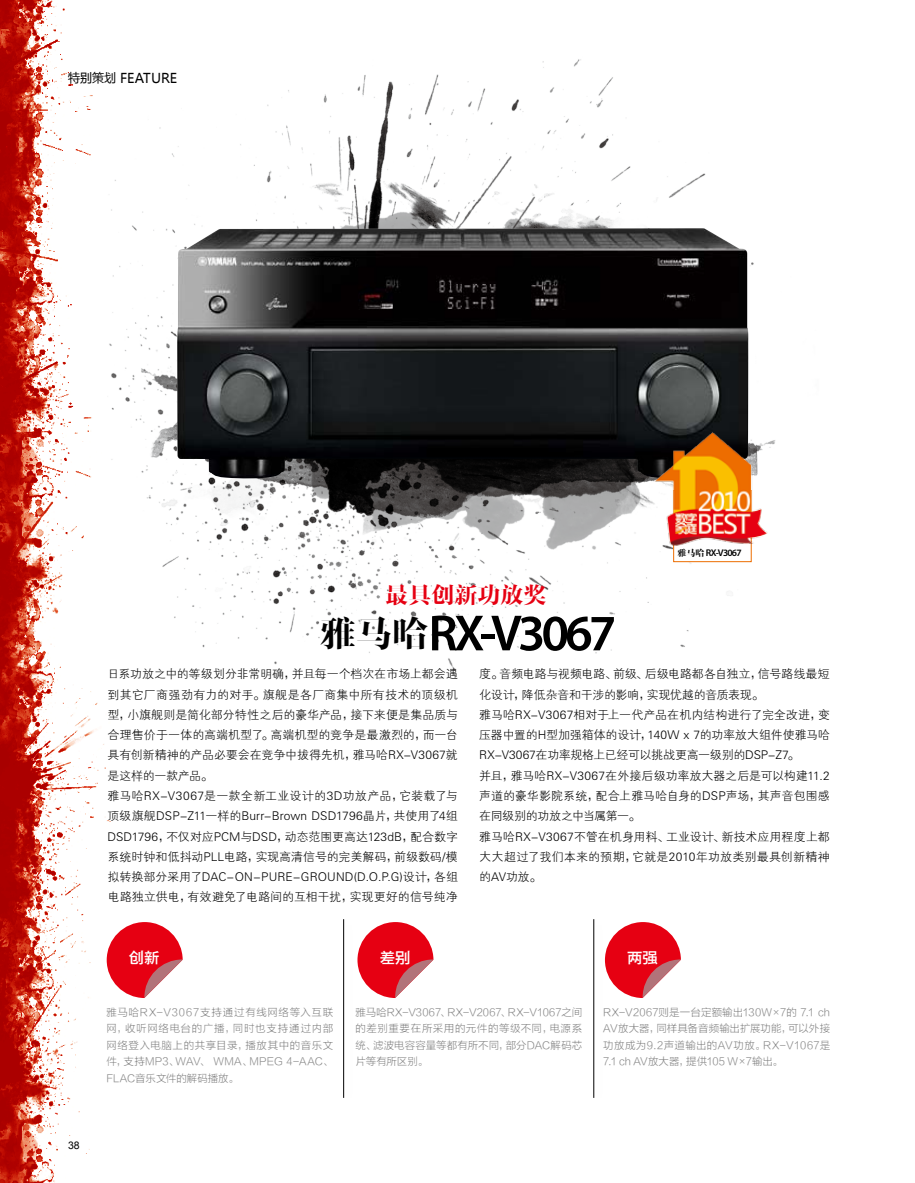
<style>
.page{position:relative;width:915px;height:1183px;background:#fff}
.page>*{position:absolute;margin:0;border:0;box-sizing:border-box;transform-origin:0 0}
.t1{font:600 51.15px "Myriad Pro";letter-spacing:-.075em;color:#000}
.t2{font:22.95px "FZFYSJW GB1 0";color:#e60012}
.t3{font:15.3px "FZYDZHJW GB1 0";color:#fff}
.t4{font:13.5px "Microsoft Ya Hei";color:#000}
.t5{font:12px/20.2px "FZXH1 JW GB1 0";letter-spacing:-.005em;color:#000}
.t6{font:10.5px/16.5px "FZLTXHK";letter-spacing:.01em;color:#898989;text-align:justify}
.t7{font:10.5px "Arial";color:#000}
.t8{font:600 9.75px "Myriad Pro";letter-spacing:-.075em;color:#000}
.s1{font-size:12px}
.s2{font-family:"FZFYSJW GB1 0";font-weight:400;font-size:36.15px}
.s3{font-family:"FZFYSJW GB1 0";font-weight:400;font-size:9px}
</style>
<div class="page">
<img style="left:0;top:0;width:110px;height:1182px">
<img style="left:102px;top:46px;width:652px;height:625px">
<hr style="left:343px;top:918px;width:1px;height:179px;background:#000">
<div style="left:589px;top:916px;width:19px;height:190px;background:#000;opacity:.22"></div>
<hr style="left:593px;top:918px;width:1px;height:179px;background:#000">
<img style="left:177px;top:228px;width:571px;height:251px">
<svg style="left:107px;top:921px;width:76px;height:76px"></svg>
<svg style="left:357px;top:922px;width:76px;height:75px"></svg>
<svg style="left:604px;top:921px;width:76px;height:76px"></svg>
<div style="left:673px;top:490px;width:78px;height:71px;background:#fff"></div>
<img style="left:647px;top:424px;width:129px;height:121px">
<p class="t4" style="left:68px;top:69px;width:111px"><span class="s1">特别策划</span> FEATURE</p>
<h2 class="t2" style="left:385px;top:582px;width:163px">最具创新功放奖</h2>
<h1 class="t1" style="left:320px;top:600px;width:298px"><span class="s2">雅马哈</span>RX-V3067</h1>
<p class="t8" style="left:677px;top:547px;width:66px"><span class="s3">雅马哈</span> RX-V3067</p>
<p class="t5" style="left:107px;top:664px;width:352px">日系功放之中的等级划分非常明确，并且每一个档次在市场上都会遇到其它厂商强劲有力的对手。旗舰是各厂商集中所有技术的顶级机型，小旗舰则是简化部分特性之后的豪华产品，接下来便是集品质与合理售价于一体的高端机型了。高端机型的竞争是最激烈的，而一台具有创新精神的产品必要会在竞争中拔得先机，雅马哈RX-V3067就是这样的一款产品。<br>雅马哈RX-V3067是一款全新工业设计的3D功放产品，它装载了与顶级旗舰DSP-Z11一样的Burr-Brown DSD1796晶片，共使用了4组DSD1796，不仅对应PCM与DSD，动态范围更高达123dB，配合数字系统时钟和低抖动PLL电路，实现高清信号的完美解码，前级数码/模拟转换部分采用了DAC-ON-PURE-GROUND(D.O.P.G)设计，各组电路独立供电，有效避免了电路间的互相干扰，实现更好的信号纯净</p>
<p class="t5" style="left:479px;top:664px;width:352px">度。音频电路与视频电路、前级、后级电路都各自独立，信号路线最短化设计，降低杂音和干涉的影响，实现优越的音质表现。<br>雅马哈RX-V3067相对于上一代产品在机内结构进行了完全改进，变压器中置的H型加强箱体的设计，140W x 7的功率放大组件使雅马哈<br>RX-V3067在功率规格上已经可以挑战更高一级别的DSP-Z7。<br>并且，雅马哈RX-V3067在外接后级功率放大器之后是可以构建11.2声道的豪华影院系统，配合上雅马哈自身的DSP声场，其声音包围感在同级别的功放之中当属第一。<br>雅马哈RX-V3067不管在机身用料、工业设计、新技术应用程度上都大大超过了我们本来的预期，它就是2010年功放类别最具创新精神的AV功放。</p>
<p class="t3" style="left:129px;top:949px;width:32px">创新</p>
<p class="t3" style="left:379px;top:949px;width:32px">差别</p>
<p class="t3" style="left:627px;top:949px;width:32px">两强</p>
<p class="t7" style="left:68px;top:1138px;width:13px">38</p>
<p class="t6" style="left:106px;top:1003px;width:228px">雅马哈RX-V3067支持通过有线网络等入互联网，收听网络电台的广播，同时也支持通过内部网络登入电脑上的共享目录，播放其中的音乐文件，支持MP3、WAV、 WMA、MPEG 4-AAC、FLAC音乐文件的解码播放。</p>
<p class="t6" style="left:355px;top:1003px;width:228px">雅马哈RX-V3067、RX-V2067、RX-V1067之间的差别重要在所采用的元件的等级不同，电源系统、滤波电容容量等都有所不同，部分DAC解码芯片等有所区别。</p>
<p class="t6" style="left:603px;top:1003px;width:228px">RX-V2067则是一台定额输出130W×7的 7.1 ch AV放大器，同样具备音频输出扩展功能，可以外接功放成为9.2声道输出的AV功放。RX-V1067是7.1 ch AV放大器，提供105 W×7输出。</p>
</div>
